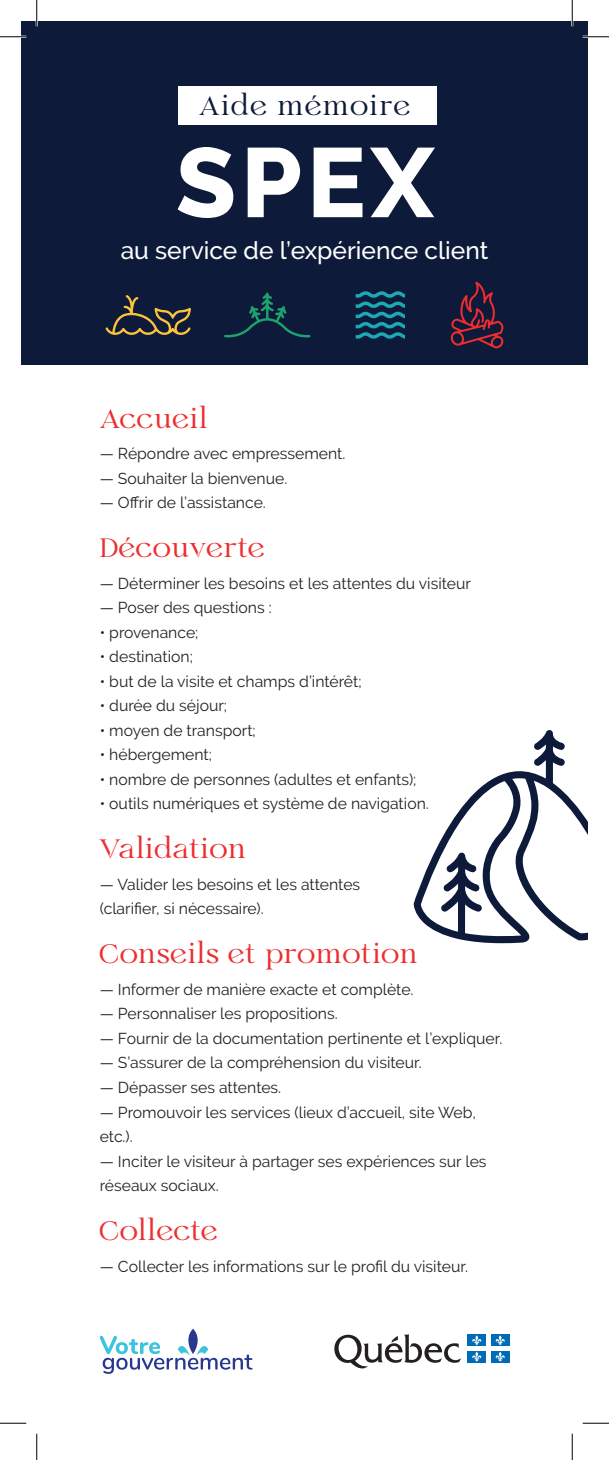
<style>
.page{position:relative;width:609px;height:1460px;background:#fff}
.page>*{position:absolute;margin:0;border:0;box-sizing:border-box;transform-origin:0 0}
.t1{font:800 98px "Raleway";color:#fff}
.t2{font:28px "Kraton Font";letter-spacing:.05em;color:#ee2d2f}
.t3{font:28px "Kraton Font";letter-spacing:.075em;color:#0d1a39}
.t4{font:500 24.5px "Raleway";color:#fff}
.t5{font:15.75px/24.5px "Raleway";color:#231f20}
</style>
<div class="page">
<svg style="left:100px;top:1328px;width:153px;height:45px"></svg>
<svg style="left:334px;top:1334px;width:127px;height:34px"></svg>
<div style="left:468px;top:1334px;width:18px;height:11px;background:#006cb7"></div>
<svg style="left:472px;top:1335px;width:10px;height:10px"></svg>
<div style="left:491px;top:1334px;width:18px;height:11px;background:#006cb7"></div>
<svg style="left:495px;top:1335px;width:10px;height:10px"></svg>
<div style="left:468px;top:1351px;width:18px;height:11px;background:#006cb7"></div>
<svg style="left:472px;top:1351px;width:10px;height:10px"></svg>
<div style="left:491px;top:1351px;width:18px;height:11px;background:#006cb7"></div>
<svg style="left:495px;top:1351px;width:10px;height:10px"></svg>
<div style="left:21px;top:21px;width:567px;height:343px;background:#0d1a39"></div>
<svg style="left:414px;top:730px;width:174px;height:213px"></svg>
<div style="left:178px;top:87px;width:258px;height:38px;background:#fff"></div>
<svg style="left:451px;top:282px;width:53px;height:66px"></svg>
<svg style="left:224px;top:292px;width:87px;height:45px"></svg>
<svg style="left:105px;top:295px;width:86px;height:40px"></svg>
<svg style="left:356px;top:291px;width:49px;height:48px"></svg>
<hr style="left:0;top:36px;width:26px;height:2px;background:#fff">
<hr style="left:583px;top:36px;width:26px;height:2px;background:#fff">
<hr style="left:36px;top:0;width:2px;height:26px;background:#fff">
<hr style="left:571px;top:0;width:2px;height:26px;background:#fff">
<svg style="left:0;top:36px;width:26px;height:1px"></svg>
<svg style="left:583px;top:36px;width:26px;height:1px"></svg>
<svg style="left:0;top:1422px;width:26px;height:1px"></svg>
<svg style="left:583px;top:1422px;width:26px;height:1px"></svg>
<svg style="left:36px;top:0;width:1px;height:26px"></svg>
<svg style="left:36px;top:1433px;width:1px;height:27px"></svg>
<svg style="left:572px;top:0;width:1px;height:26px"></svg>
<svg style="left:572px;top:1433px;width:1px;height:27px"></svg>
<p class="t3" style="left:199px;top:87px;width:212px">Aide mémoire</p>
<p class="t1" style="left:176px;top:127px;width:260px">SPEX</p>
<p class="t4" style="left:121px;top:236px;width:369px">au service de l’expérience client</p>
<p class="t2" style="left:100px;top:400px;width:109px">Accueil</p>
<p class="t5" style="left:100px;top:441px;width:247px">— Répondre avec empressement.</p>
<p class="t5" style="left:100px;top:466px;width:189px">— Souhaiter la bienvenue.</p>
<p class="t5" style="left:100px;top:490px;width:168px">— Offrir de l’assistance.</p>
<p class="t2" style="left:100px;top:529px;width:166px">Découverte</p>
<p class="t5" style="left:100px;top:571px;width:373px">— Déterminer les besoins et les attentes du visiteur</p>
<p class="t5" style="left:100px;top:595px;width:173px">— Poser des questions :</p>
<p class="t5" style="left:100px;top:620px;width:100px">• provenance;</p>
<p class="t5" style="left:100px;top:644px;width:95px">• destination;</p>
<p class="t5" style="left:100px;top:669px;width:263px">• but de la visite et champs d’intérêt;</p>
<p class="t5" style="left:100px;top:693px;width:129px">• durée du séjour;</p>
<p class="t5" style="left:100px;top:718px;width:158px">• moyen de transport;</p>
<p class="t5" style="left:100px;top:742px;width:114px">• hébergement;</p>
<p class="t5" style="left:100px;top:767px;width:318px">• nombre de personnes (adultes et enfants);</p>
<p class="t5" style="left:100px;top:791px;width:331px">• outils numériques et système de navigation.</p>
<p class="t2" style="left:100px;top:830px;width:147px">Validation</p>
<p class="t5" style="left:100px;top:872px;width:262px">— Valider les besoins et les attentes</p>
<p class="t5" style="left:100px;top:896px;width:166px">(clarifier, si nécessaire).</p>
<p class="t2" style="left:100px;top:935px;width:319px">Conseils et promotion</p>
<p class="t5" style="left:100px;top:977px;width:315px">— Informer de manière exacte et complète.</p>
<p class="t5" style="left:100px;top:1001px;width:239px">— Personnaliser les propositions.</p>
<p class="t5" style="left:100px;top:1026px;width:404px">— Fournir de la documentation pertinente et l’expliquer.</p>
<p class="t5" style="left:100px;top:1050px;width:324px">— S’assurer de la compréhension du visiteur.</p>
<p class="t5" style="left:100px;top:1075px;width:183px">— Dépasser ses attentes.</p>
<p class="t5" style="left:100px;top:1099px;width:378px">— Promouvoir les services (lieux d’accueil, site Web, etc.).</p>
<p class="t5" style="left:100px;top:1148px;width:388px">— Inciter le visiteur à partager ses expériences sur les réseaux sociaux.</p>
<p class="t2" style="left:100px;top:1212px;width:119px">Collecte</p>
<p class="t5" style="left:100px;top:1253px;width:370px">— Collecter les informations sur le profil du visiteur.</p>
</div>
